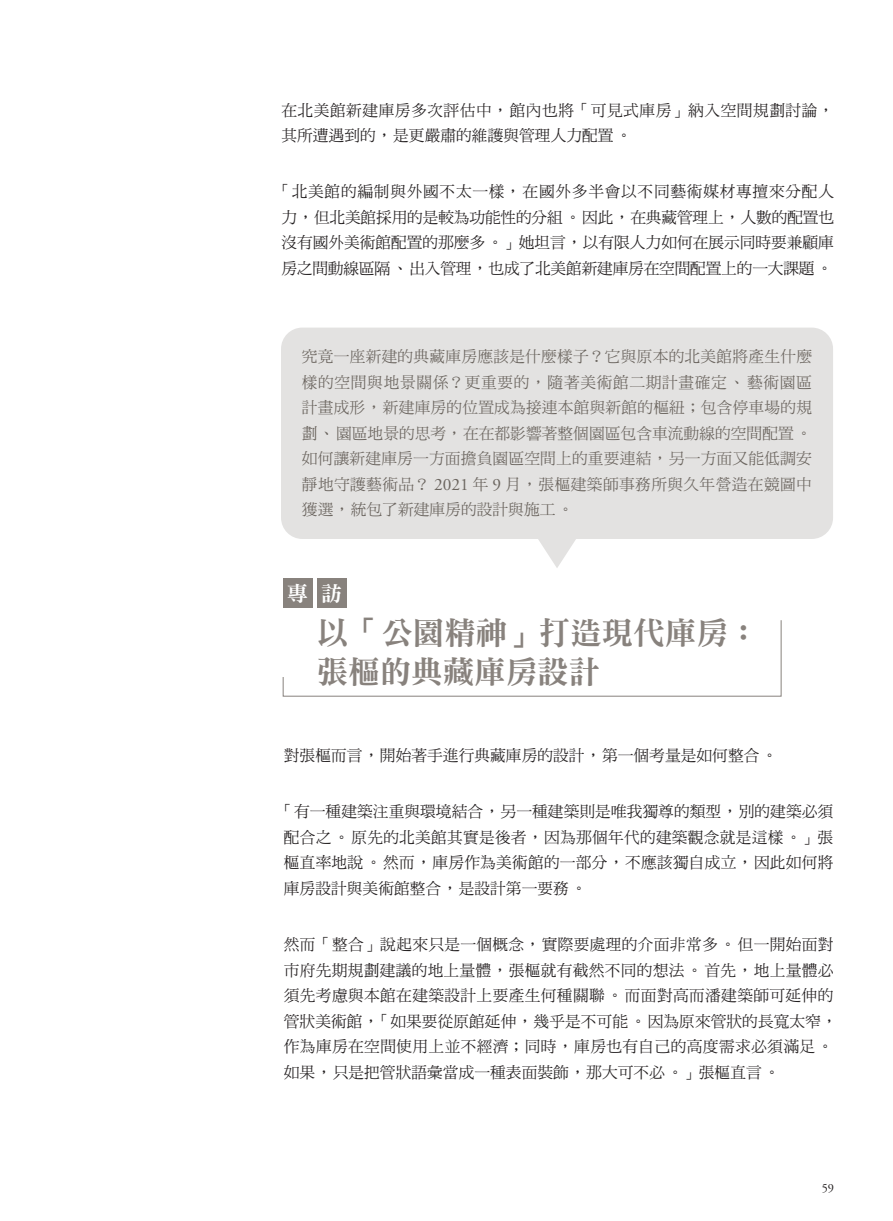
<style>
.page{position:relative;width:893px;height:1221px;background:#fff}
.page>*{position:absolute;margin:0;border:0;box-sizing:border-box;transform-origin:0 0}
.內文10_5{font:31.5px "DF Ming Std W9";color:#88827d}
.內文10_5-2{font:21px "DF Ming Std W9";color:#fff}
.內文10_5-3{font:15.75px/25.5px "DF Ming Std W5";letter-spacing:.01em;color:#231f20;text-align:center}
.內文10_5-4{font:15.75px/25.5px "DF Ming Std W5";letter-spacing:.02em;color:#6b655f;text-align:justify}
.內文10_5-5{font:15.75px/25.5px "DF Ming Std W5";letter-spacing:.03em;color:#231f20}
.t1{font:12.3px "Adobe Garamond Pro";color:#231f20}
.s1{font-family:"Adobe Garamond Pro";font-size:17.4px}
</style>
<div class="page">
<div style="left:281px;top:327px;width:552px;height:212px;background:#e3e2e1;border-radius:21px"></div>
<div style="left:283px;top:578px;width:30px;height:30px;background:#88827d"></div>
<div style="left:317px;top:578px;width:30px;height:30px;background:#88827d"></div>
<svg style="left:282px;top:620px;width:500px;height:77px"></svg>
<svg style="left:538px;top:539px;width:38px;height:29px"></svg>
<p class="內文10_5-5" style="left:281px;top:97px;width:554px">在北美館新建庫房多次評估中，館內也將「可見式庫房」納入空間規劃討論，其所遭遇到的，是更嚴肅的維護與管理人力配置。</p>
<p class="內文10_5-3" style="left:275px;top:179px;width:561px">「北美館的編制與外國不太一樣，在國外多半會以不同藝術媒材專擅來分配人力，但北美館採用的是較為功能性的分組。因此，在典藏管理上，人數的配置也沒有國外美術館配置的那麼多。」她坦言，以有限人力如何在展示同時要兼顧庫房之間動線區隔、出入管理，也成了北美館新建庫房在空間配置上的一大課題。</p>
<p class="內文10_5-4" style="left:302px;top:344px;width:512px">究竟一座新建的典藏庫房應該是什麼樣子？它與原本的北美館將產生什麼樣的空間與地景關係？更重要的，隨著美術館二期計畫確定、藝術園區計畫成形，新建庫房的位置成為接連本館與新館的樞紐；包含停車場的規劃、園區地景的思考，在在都影響著整個園區包含車流動線的空間配置。如何讓新建庫房一方面擔負園區空間上的重要連結，另一方面又能低調安靜地守護藝術品？ <span class="s1">2021</span> 年 <span class="s1">9</span> 月，張樞建築師事務所與久年營造在競圖中獲選，統包了新建庫房的設計與施工。</p>
<p class="內文10_5-2" style="left:287px;top:582px;width:57px">專 訪</p>
<p class="內文10_5" style="left:317px;top:615px;width:444px">以「公園精神」打造現代庫房：</p>
<p class="內文10_5" style="left:317px;top:654px;width:285px">張樞的典藏庫房設計</p>
<p class="內文10_5-3" style="left:284px;top:742px;width:495px">對張樞而言，開始著手進行典藏庫房的設計，第一個考量是如何整合。</p>
<p class="內文10_5-3" style="left:284px;top:798px;width:551px;text-align:justify;text-indent:-6px">「有一種建築注重與環境結合，另一種建築則是唯我獨尊的類型，別的建築必須配合之。原先的北美館其實是後者，因為那個年代的建築觀念就是這樣。」張樞直率地說。然而，庫房作為美術館的一部分，不應該獨自成立，因此如何將庫房設計與美術館整合，是設計第一要務。</p>
<p class="內文10_5-3" style="left:284px;top:931px;width:555px;text-align:left">然而「整合」說起來只是一個概念，實際要處理的介面非常多。但一開始面對市府先期規劃建議的地上量體，張樞就有截然不同的想法。首先，地上量體必須先考慮與本館在建築設計上要產生何種關聯。而面對高而潘建築師可延伸的管狀美術館，「如果要從原館延伸，幾乎是不可能。因為原來管狀的長寬太窄，作為庫房在空間使用上並不經濟；同時，庫房也有自己的高度需求必須滿足。如果，只是把管狀語彙當成一種表面裝飾，那大可不必。」張樞直言。</p>
<p class="t1" style="left:822px;top:1180px;width:14px">59</p>
</div>
